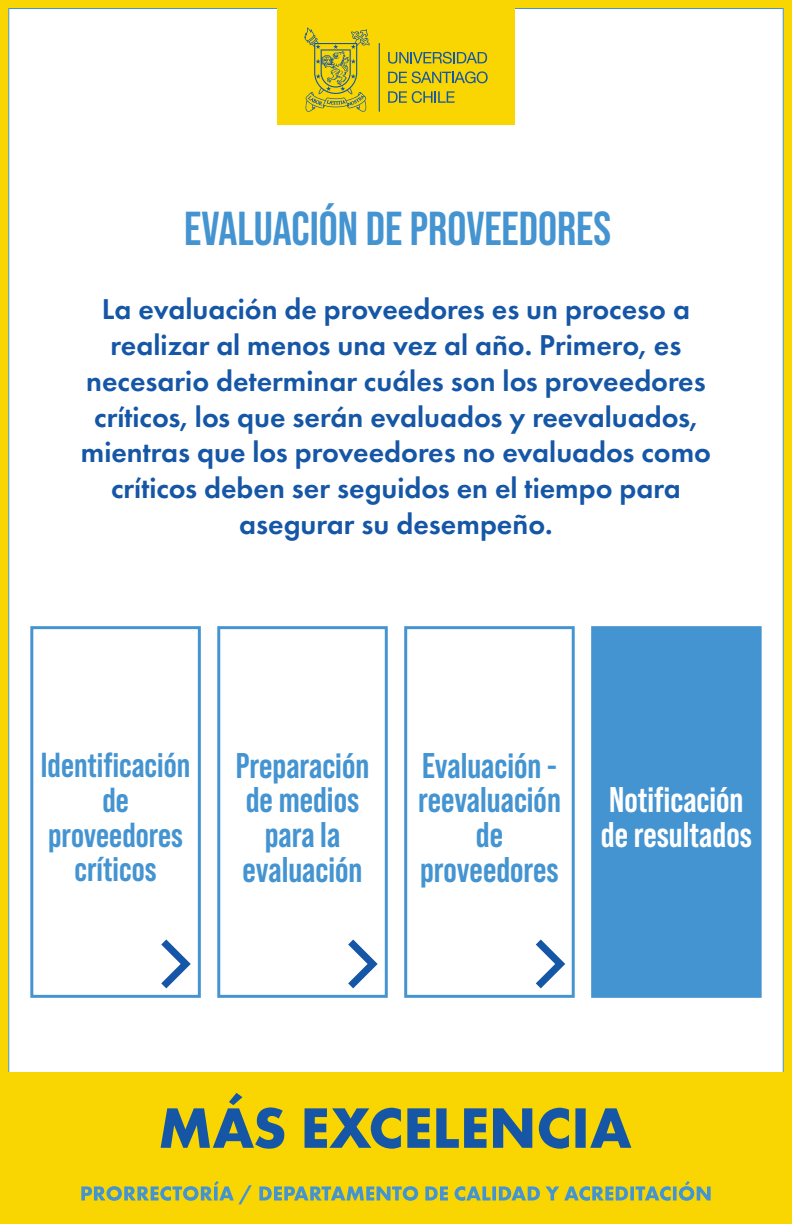
<style>
.page{position:relative;width:792px;height:1224px;background:#f9d601}
.page>*{position:absolute;margin:0;border:0;box-sizing:border-box;transform-origin:0 0}
.t1{font:700 47.6px "Bebas Neue Pro";color:#4494d1}
.t2{font:700 35.6px/34.6px "Bebas Neue Pro";color:#4494d1;text-align:center}
.t3{font:700 35.6px/34.6px "Bebas Neue Pro";color:#fff}
.t4{font:700 34.8px/34.8px "Bebas Neue Pro";color:#4494d1;text-align:center}
.t5{font:600 29.8px/35.6px "Futura PT";color:#1556a6;text-align:center}
</style>
<div class="page">
<div style="left:8px;top:8px;width:776px;height:1208px;background:#fff;border:1px solid #4494d1"></div>
<div style="left:277px;top:0;width:238px;height:125px;background:#f9d601"></div>
<svg style="left:388px;top:52px;width:99px;height:12px"></svg>
<svg style="left:388px;top:71px;width:100px;height:12px"></svg>
<svg style="left:388px;top:91px;width:67px;height:12px"></svg>
<hr style="left:379px;top:43px;width:1px;height:69px;background:#1556a6">
<svg style="left:304px;top:27px;width:66px;height:85px"></svg>
<div style="left:0;top:1072px;width:792px;height:151px;background:#f9d601"></div>
<svg style="left:161px;top:1093px;width:470px;height:56px"></svg>
<svg style="left:81px;top:1181px;width:630px;height:23px"></svg>
<div style="left:30px;top:626px;width:171px;height:372px;border:3px solid #4494d1"></div>
<div style="left:217px;top:626px;width:171px;height:372px;border:3px solid #4494d1"></div>
<div style="left:404px;top:626px;width:171px;height:372px;border:3px solid #4494d1"></div>
<div style="left:593px;top:628px;width:167px;height:368px;background:#4494d1"></div>
<div style="left:591px;top:626px;width:171px;height:372px;border:3px solid #4494d1"></div>
<svg style="left:161px;top:940px;width:30px;height:48px"></svg>
<svg style="left:348px;top:940px;width:30px;height:48px"></svg>
<svg style="left:536px;top:940px;width:29px;height:48px"></svg>
<h1 class="t1" style="left:184px;top:202px;width:428px">EVALUACIÓN DE PROVEEDORES</h1>
<p class="t5" style="left:81px;top:291px;width:632px">La evaluación de proveedores es un proceso a realizar al menos una vez al año. Primero, es necesario determinar cuáles son los proveedores críticos, los que serán evaluados y reevaluados, mientras que los proveedores no evaluados como críticos deben ser seguidos en el tiempo para asegurar su desempeño.</p>
<p class="t4" style="left:41px;top:747px;width:151px">Identificación de proveedores críticos</p>
<p class="t2" style="left:236px;top:748px;width:135px">Preparación de medios para la evaluación</p>
<p class="t2" style="left:418px;top:748px;width:144px">Evaluación - reevaluación de proveedores</p>
<p class="t3" style="left:601px;top:782px;width:152px">Notificación de resultados</p>
</div>
